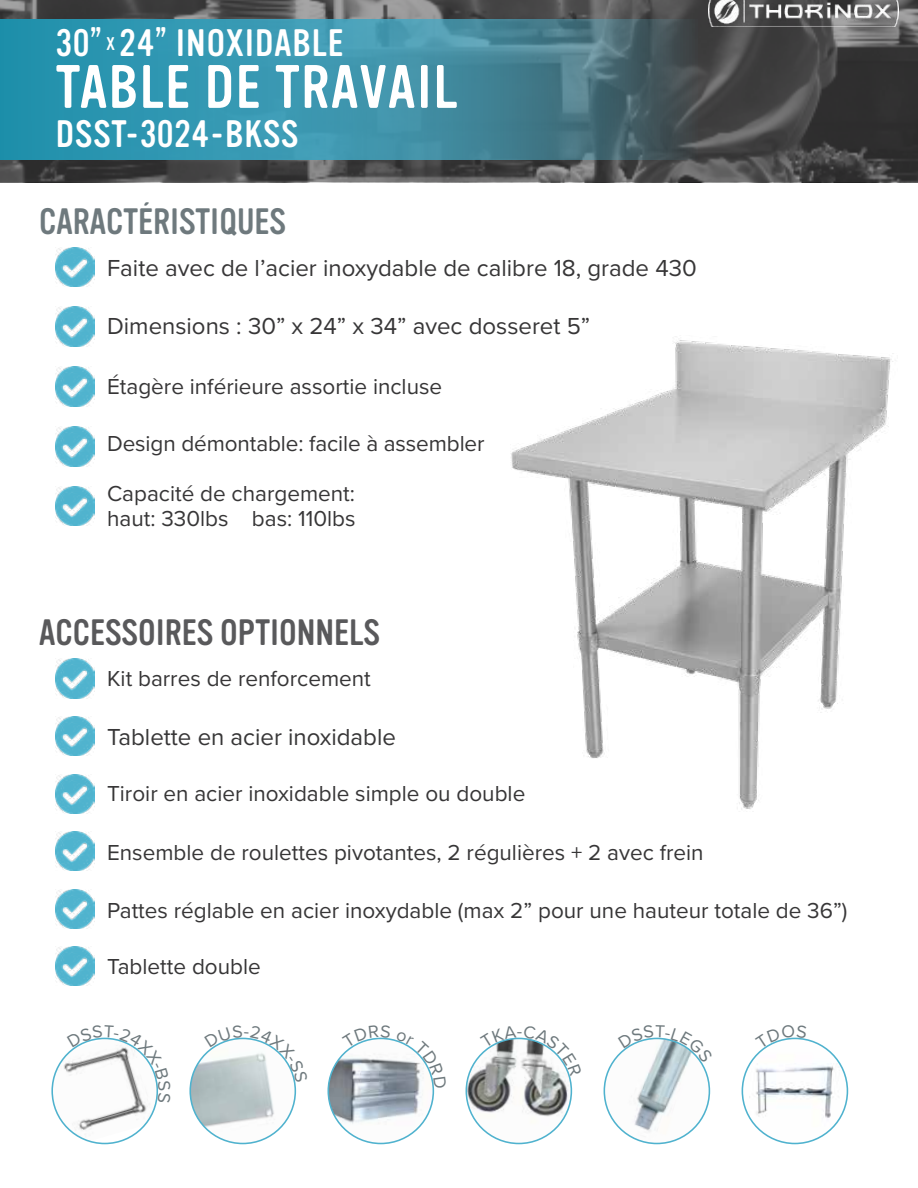
<style>
.page{position:relative;width:918px;height:1188px;background:#fff}
.page>*{position:absolute;margin:0;border:0;box-sizing:border-box;transform-origin:0 0}
.t1{font:60px "Vinyl OT";letter-spacing:.025em;color:#fff}
.t2{font:37.5px "Vinyl OT";letter-spacing:.025em;color:#fff}
.t3{font:36px "Vinyl OT";color:#59595b}
.t4{font:36px "Vinyl OT";color:#6e797d}
.t5{font:24px "Proxima Nova";color:#373637}
.t6{font:22.5px/25.5px "Proxima Nova";color:#373637}
</style>
<div class="page">
<img style="left:604px;top:1038px;width:105px;height:106px;border-radius:53px">
<img style="left:742px;top:1038px;width:105px;height:106px;border-radius:53px">
<img style="left:466px;top:1038px;width:105px;height:106px;border-radius:53px">
<img style="left:190px;top:1038px;width:105px;height:106px;border-radius:53px">
<img style="left:330px;top:1054px;width:103px;height:90px">
<img style="left:52px;top:1053px;width:105px;height:88px">
<img style="left:511px;top:336px;width:383px;height:474px">
<img style="left:56px;top:247px;width:39px;height:39px">
<img style="left:56px;top:427px;width:39px;height:39px">
<img style="left:56px;top:486px;width:39px;height:40px">
<img style="left:56px;top:307px;width:39px;height:39px">
<img style="left:56px;top:717px;width:39px;height:39px">
<img style="left:56px;top:367px;width:39px;height:39px">
<img style="left:56px;top:889px;width:39px;height:39px">
<img style="left:56px;top:947px;width:39px;height:39px">
<img style="left:56px;top:659px;width:39px;height:39px">
<img style="left:56px;top:832px;width:39px;height:39px">
<img style="left:56px;top:774px;width:39px;height:39px">
<svg style="left:0;top:0;width:917px;height:182px;background:#4a4a4b"></svg>
<img style="left:708px;top:0;width:190px;height:27px">
<svg style="left:0;top:19px;width:697px;height:140px;background:#3b889d"></svg>
<hr style="left:917px;top:0;width:1px;height:183px;background:#373637">
<svg style="left:618px;top:1037px;width:84px;height:26px"></svg>
<svg style="left:763px;top:1037px;width:44px;height:11px"></svg>
<svg style="left:480px;top:1037px;width:90px;height:39px"></svg>
<svg style="left:204px;top:1037px;width:92px;height:46px"></svg>
<svg style="left:342px;top:1037px;width:92px;height:51px"></svg>
<svg style="left:67px;top:1037px;width:91px;height:66px"></svg>
<h2 class="t2" style="left:56px;top:22px;width:289px">30” <sup>X</sup> 24” INOXIDABLE</h2>
<h1 class="t1" style="left:56px;top:54px;width:403px">TABLE DE TRAVAIL</h1>
<h2 class="t2" style="left:56px;top:114px;width:244px">DSST-3024-BKSS</h2>
<h3 class="t4" style="left:39px;top:202px;width:248px">CARACTÉRISTIQUES</h3>
<p class="t5" style="left:107px;top:250px;width:591px">Faite avec de l’acier inoxydable de calibre 18, grade 430</p>
<p class="t5" style="left:107px;top:308px;width:485px">Dimensions : 30” x 24” x 34” avec dosseret 5”</p>
<p class="t6" style="left:107px;top:373px;width:337px">Étagère inférieure assortie incluse</p>
<p class="t6" style="left:107px;top:430px;width:379px">Design démontable: facile à assembler</p>
<p class="t6" style="left:107px;top:480px;width:250px">Capacité de chargement: haut: 330lbs bas: 110lbs</p>
<h3 class="t3" style="left:39px;top:613px;width:342px">ACCESSOIRES OPTIONNELS</h3>
<p class="t6" style="left:107px;top:665px;width:265px">Kit barres de renforcement</p>
<p class="t5" style="left:107px;top:719px;width:290px">Tablette en acier inoxidable</p>
<p class="t6" style="left:107px;top:780px;width:420px">Tiroir en acier inoxidable simple ou double</p>
<p class="t6" style="left:107px;top:839px;width:598px">Ensemble de roulettes pivotantes, 2 régulières + 2 avec frein</p>
<p class="t6" style="left:107px;top:896px;width:742px">Pattes réglable en acier inoxydable (max 2” pour une hauteur totale de 36”)</p>
<p class="t6" style="left:107px;top:952px;width:155px">Tablette double</p>
</div>
